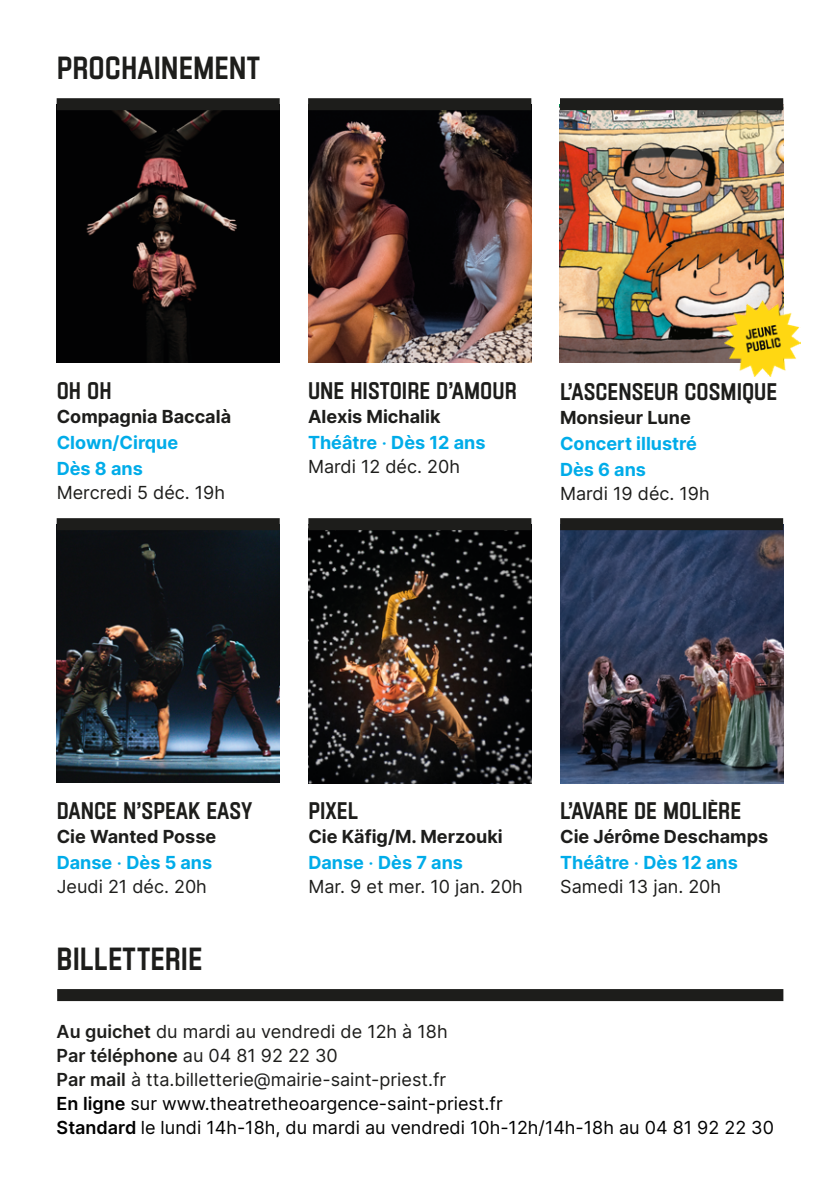
<style>
.page{position:relative;width:840px;height:1191px;background:#fff}
.page>*{position:absolute;margin:0;border:0;box-sizing:border-box;transform-origin:0 0}
.t1{font:32px "Plaak 4 Terme 44 Bold B";color:#1d1d1b}
.t2{font:24px "Plaak 4 Terme 44 Bold B";color:#1d1d1b}
.t3{font:18px/24px "Inter";color:#000}
.t4{font:18px "Inter";color:#1d1d1b}
.t5{font:700 18px "Inter";color:#00ace9}
.t6{font:700 18px "Inter";color:#1d1d1b}
.t7{font:600 18px "Inter";color:#1d1d1b}
.s1{font-weight:600}
.s2{font-weight:400}
.s3{font-weight:600;color:#1d1d1b}
.s4{color:#1d1d1b}
</style>
<div class="page">
<img style="left:560px;top:530px;width:222px;height:253px">
<img style="left:308px;top:530px;width:223px;height:253px">
<img style="left:57px;top:530px;width:222px;height:253px">
<img style="left:57px;top:110px;width:222px;height:253px">
<img style="left:559px;top:110px;width:223px;height:253px">
<img style="left:308px;top:110px;width:223px;height:253px">
<div style="left:308px;top:98px;width:223px;height:12px;background:#1d1d1b"></div>
<div style="left:559px;top:98px;width:223px;height:12px;background:#1d1d1b"></div>
<div style="left:57px;top:98px;width:222px;height:12px;background:#1d1d1b"></div>
<div style="left:57px;top:518px;width:222px;height:12px;background:#1d1d1b"></div>
<div style="left:559px;top:518px;width:223px;height:12px;background:#1d1d1b"></div>
<img style="left:724px;top:300px;width:76px;height:76px">
<div style="left:57px;top:989px;width:726px;height:12px;background:#1d1d1b"></div>
<div style="left:308px;top:518px;width:223px;height:12px;background:#1d1d1b"></div>
<p class="t1" style="left:57px;top:51px;width:205px">PROCHAINEMENT</p>
<p class="t2" style="left:57px;top:378px;width:56px">OH OH</p>
<p class="t6" style="left:57px;top:403px;width:176px">Compagnia Baccalà</p>
<p class="t5" style="left:57px;top:429px;width:123px">Clown/Cirque</p>
<p class="t5" style="left:57px;top:455px;width:87px">Dès 8 ans</p>
<p class="t4" style="left:57px;top:479px;width:170px">Mercredi 5 déc. 19h</p>
<p class="t2" style="left:308px;top:378px;width:210px">UNE HISTOIRE D’AMOUR</p>
<p class="t6" style="left:308px;top:403px;width:134px">Alexis Michalik</p>
<p class="t5" style="left:308px;top:429px;width:179px">Théâtre <span class="s1">‧</span> Dès 12 ans</p>
<p class="t4" style="left:308px;top:453px;width:153px">Mardi 12 déc. 20h</p>
<p class="t2" style="left:559px;top:378px;width:219px">L’ASCENSEUR COSMIQUE</p>
<p class="t6" style="left:559px;top:404px;width:132px">Monsieur Lune</p>
<p class="t5" style="left:559px;top:430px;width:138px">Concert illustré</p>
<p class="t5" style="left:559px;top:456px;width:87px">Dès 6 ans</p>
<p class="t4" style="left:559px;top:480px;width:151px">Mardi 19 déc. 19h</p>
<p class="t2" style="left:57px;top:797px;width:197px">DANCE N’SPEAK EASY</p>
<p class="t6" style="left:57px;top:823px;width:161px">Cie Wanted Posse</p>
<p class="t5" style="left:57px;top:849px;width:157px">Danse <span class="s1">‧</span> Dès 5 ans</p>
<p class="t4" style="left:57px;top:873px;width:152px">Jeudi 21 déc. 20h</p>
<p class="t1" style="left:57px;top:941px;width:147px">BILLETTERIE</p>
<p class="t2" style="left:308px;top:797px;width:51px">PIXEL</p>
<p class="t6" style="left:308px;top:823px;width:196px">Cie Käfig/M. Merzouki</p>
<p class="t5" style="left:308px;top:849px;width:156px">Danse <span class="s1">‧</span> Dès 7 ans</p>
<p class="t4" style="left:308px;top:873px;width:216px">Mar. 9 et mer. 10 jan. 20h</p>
<p class="t2" style="left:560px;top:797px;width:182px">L’AVARE DE MOLIÈRE</p>
<p class="t6" style="left:560px;top:823px;width:209px">Cie Jérôme Deschamps</p>
<p class="t5" style="left:560px;top:849px;width:179px">Théâtre <span class="s1">‧</span> Dès 12 ans</p>
<p class="t4" style="left:560px;top:873px;width:162px">Samedi 13 jan. 20h</p>
<p class="t4" style="left:57px;top:1018px;width:392px"><span class="s1">Au guichet</span> du mardi au vendredi de 12h à 18h</p>
<p class="t7" style="left:57px;top:1042px;width:282px">Par téléphone <span class="s2">au 04 81 92 22 30</span></p>
<p class="t3" style="left:57px;top:1066px;width:718px"><span class="s3">Par mail</span> <span class="s4">à tta.billetterie@mairie-saint-priest.fr<br></span><span class="s1">En ligne</span> sur www.theatretheoargence-saint-priest.fr<br><span class="s1">Standard</span> le lundi 14h-18h, du mardi au vendredi 10h-12h/14h-18h au 04 81 92 22 30</p>
</div>
